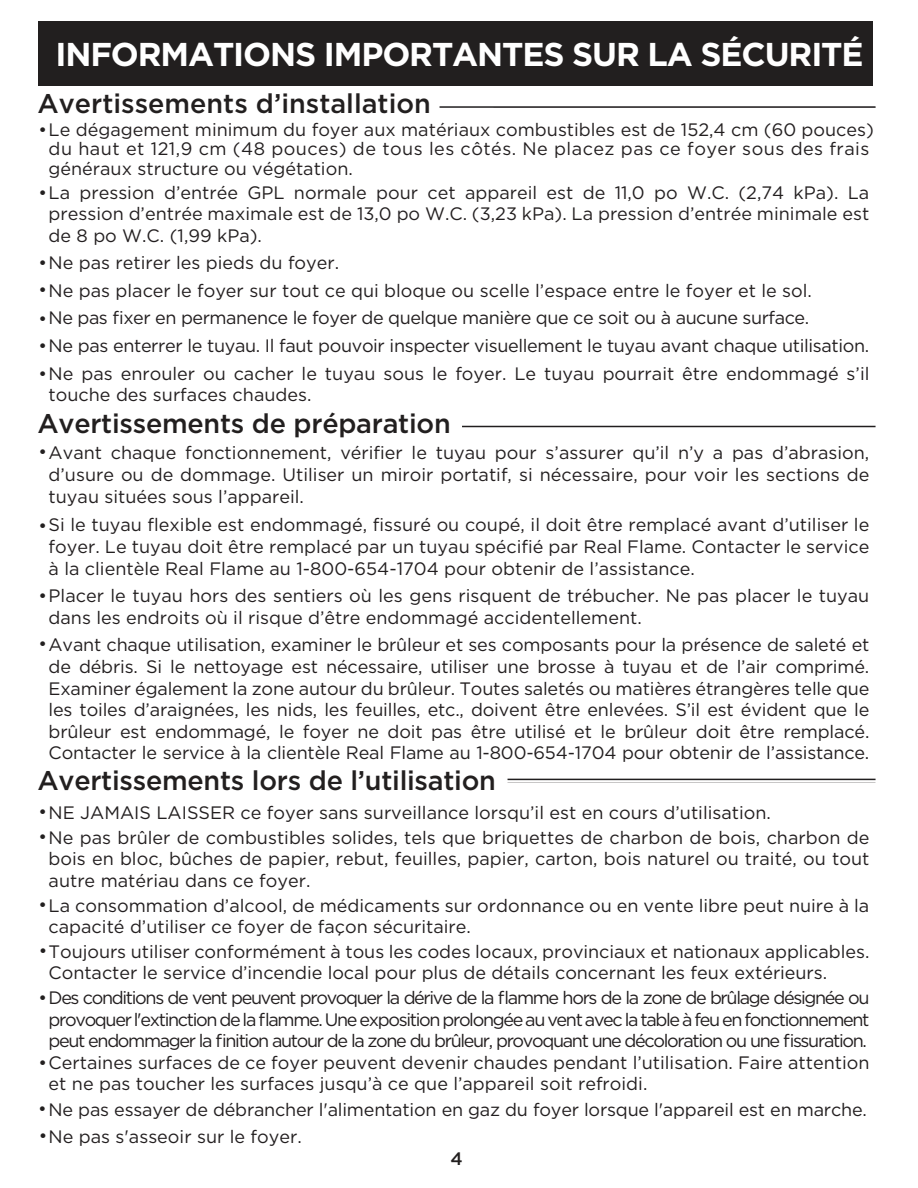
<style>
.page{position:relative;width:918px;height:1188px;background:#fff}
.page>*{position:absolute;margin:0;border:0;box-sizing:border-box;transform-origin:0 0}
.t1{font:700 33px "Gotham";letter-spacing:-.035em;color:#fff}
.t2{font:500 27px "Gotham";letter-spacing:-.01em;color:#221f1f}
.t3{font:18px/21.6px "Gotham";letter-spacing:-.005em;color:#231f20}
.t4{font:18px/21.6px "Gotham";letter-spacing:-.075em;color:#231f20;text-align:center}
.t5{font:18px "Gotham";letter-spacing:-.025em;color:#231f20}
.t6{font:500 18px "Gotham";color:#221f1f}
.s1{color:#221f1f}
</style>
<div class="page">
<div style="left:39px;top:21px;width:834px;height:65px;background:#221f1f"></div>
<hr style="left:440px;top:106px;width:436px;height:2px;background:#211e1f">
<hr style="left:462px;top:426px;width:414px;height:1px;background:#211e1f">
<svg style="left:508px;top:782px;width:368px;height:1px"></svg>
<hr style="left:508px;top:779px;width:368px;height:1px;background:#211e1f">
<h1 class="t1" style="left:55px;top:33px;width:810px">INFORMATIONS IMPORTANTES SUR LA SÉCURITÉ</h1>
<h2 class="t2" style="left:38px;top:86px;width:395px">Avertissements d’installation</h2>
<p class="t3" style="left:49px;top:119px;width:827px;line-height:19.5px;text-indent:-10px"><span class="s1">•</span>Le dégagement minimum du foyer aux matériaux combustibles est de 152,4 cm (60 pouces) du haut et 121,9 cm (48 pouces) de tous les côtés. Ne placez pas ce foyer sous des frais généraux structure ou végétation.</p>
<p class="t3" style="left:49px;top:181px;width:822px;text-align:justify;text-indent:-10px"><span class="s1">•</span>La pression d’entrée GPL normale pour cet appareil est de 11,0 po W.C. (2,74 kPa). La pression d’entrée maximale est de 13,0 po W.C. (3,23 kPa). La pression d’entrée minimale est de 8 po W.C. (1,99 kPa).</p>
<p class="t3" style="left:39px;top:252px;width:302px"><span class="s1">•</span>Ne pas retirer les pieds du foyer.</p>
<p class="t3" style="left:39px;top:279px;width:775px"><span class="s1">•</span>Ne pas placer le foyer sur tout ce qui bloque ou scelle l’espace entre le foyer et le sol.</p>
<p class="t5" style="left:39px;top:307px;width:772px"><span class="s1">•</span>Ne pas fixer en permanence le foyer de quelque manière que ce soit ou à aucune surface.</p>
<p class="t3" style="left:39px;top:335px;width:832px"><span class="s1">•</span>Ne pas enterrer le tuyau. Il faut pouvoir inspecter visuellement le tuyau avant chaque utilisation.</p>
<p class="t3" style="left:49px;top:362px;width:822px;text-indent:-10px"><span class="s1">•</span>Ne pas enrouler ou cacher le tuyau sous le foyer. Le tuyau pourrait être endommagé s’il touche des surfaces chaudes.</p>
<h2 class="t2" style="left:38px;top:406px;width:415px">Avertissements de préparation</h2>
<p class="t3" style="left:49px;top:442px;width:822px;text-align:justify;text-indent:-10px"><span class="s1">•</span>Avant chaque fonctionnement, vérifier le tuyau pour s’assurer qu’il n’y a pas d’abrasion, d’usure ou de dommage. Utiliser un miroir portatif, si nécessaire, pour voir les sections de tuyau situées sous l’appareil.</p>
<p class="t3" style="left:49px;top:514px;width:822px;text-align:justify;text-indent:-10px"><span class="s1">•</span>Si le tuyau flexible est endommagé, fissuré ou coupé, il doit être remplacé avant d’utiliser le foyer. Le tuyau doit être remplacé par un tuyau spécifié par Real Flame. Contacter le service à la clientèle Real Flame au 1-800-654-1704 pour obtenir de l’assistance.</p>
<p class="t3" style="left:49px;top:585px;width:822px;text-indent:-10px"><span class="s1">•</span>Placer le tuyau hors des sentiers où les gens risquent de trébucher. Ne pas placer le tuyau dans les endroits où il risque d’être endommagé accidentellement.</p>
<p class="t3" style="left:39px;top:634px;width:832px;text-align:center"><span class="s1">•</span>Avant chaque utilisation, examiner le brûleur et ses composants pour la présence de saleté et de débris. Si le nettoyage est nécessaire, utiliser une brosse à tuyau et de l’air comprimé.<br>Examiner également la zone autour du brûleur. Toutes saletés ou matières étrangères telle que les toiles d’araignées, les nids, les feuilles, etc., doivent être enlevées. S’il est évident que le brûleur est endommagé, le foyer ne doit pas être utilisé et le brûleur doit être remplacé.<br>Contacter le service à la clientèle Real Flame au 1-800-654-1704 pour obtenir de l’assistance.</p>
<h2 class="t2" style="left:38px;top:762px;width:460px">Avertissements lors de l’utilisation</h2>
<p class="t3" style="left:39px;top:802px;width:734px"><span class="s1">•</span>NE JAMAIS LAISSER ce foyer sans surveillance lorsqu’il est en cours d’utilisation.</p>
<p class="t3" style="left:49px;top:826px;width:822px;text-align:justify;text-indent:-10px"><span class="s1">•</span>Ne pas brûler de combustibles solides, tels que briquettes de charbon de bois, charbon de bois en bloc, bûches de papier, rebut, feuilles, papier, carton, bois naturel ou traité, ou tout autre matériau dans ce foyer.</p>
<p class="t3" style="left:49px;top:894px;width:822px;text-indent:-10px"><span class="s1">•</span>La consommation d’alcool, de médicaments sur ordonnance ou en vente libre peut nuire à la capacité d’utiliser ce foyer de façon sécuritaire.</p>
<p class="t3" style="left:49px;top:940px;width:822px;text-indent:-10px"><span class="s1">•</span>Toujours utiliser conformément à tous les codes locaux, provinciaux et nationaux applicables.<br>Contacter le service d’incendie local pour plus de détails concernant les feux extérieurs.</p>
<p class="t4" style="left:39px;top:986px;width:832px"><span class="s1">•</span>Des conditions de vent peuvent provoquer la dérive de la flamme hors de la zone de brûlage désignée ou provoquer l'extinction de la flamme. Une exposition prolongée au vent avec la table à feu en fonctionnement peut endommager la finition autour de la zone du brûleur, provoquant une décoloration ou une fissuration.</p>
<p class="t3" style="left:49px;top:1051px;width:822px;text-indent:-10px"><span class="s1">•</span>Certaines surfaces de ce foyer peuvent devenir chaudes pendant l’utilisation. Faire attention et ne pas toucher les surfaces jusqu’à ce que l’appareil soit refroidi.</p>
<p class="t3" style="left:38px;top:1099px;width:830px"><span class="s1">•</span>Ne pas essayer de débrancher l'alimentation en gaz du foyer lorsque l'appareil est en marche.</p>
<p class="t3" style="left:39px;top:1125px;width:264px"><span class="s1">•</span>Ne pas s'asseoir sur le foyer.</p>
<p class="t6" style="left:451px;top:1147px;width:14px">4</p>
</div>
